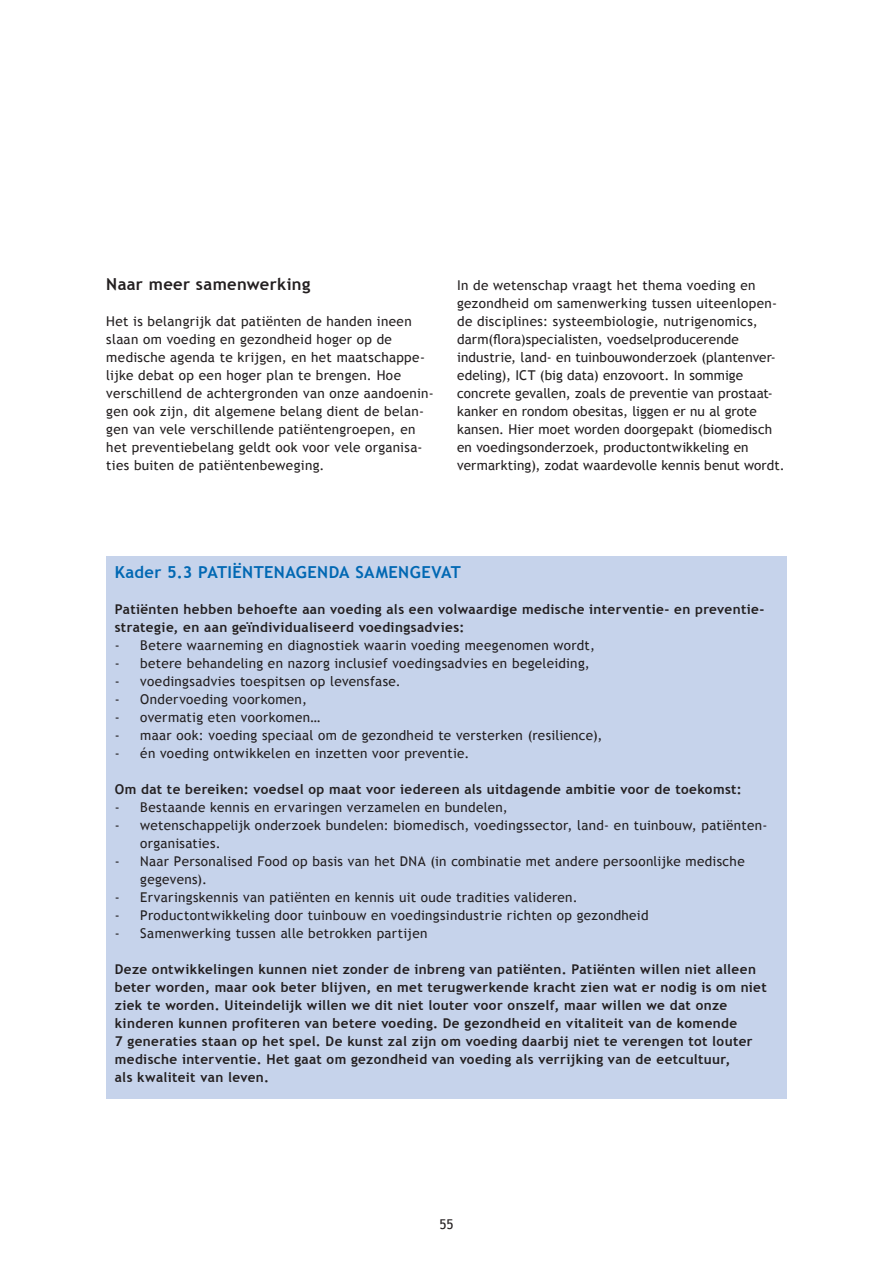
<style>
.page{position:relative;width:893px;height:1263px;background:#fff}
.page>*{position:absolute;margin:0;border:0;box-sizing:border-box;transform-origin:0 0}
.t1{font:700 16.5px "Trebuchet MS";color:#0168b3}
.t2{font:700 16.5px "Trebuchet MS";letter-spacing:.02em;color:#231f20}
.t3{font:13.5px/18px "Trebuchet MS";letter-spacing:.02em;color:#231f20}
.t4{font:700 13.5px/18px "Trebuchet MS";letter-spacing:.03em;color:#231f20}
</style>
<div class="page">
<hr style="left:0;top:0;width:1px;height:89px;background:#fccdad">
<div style="left:106px;top:556px;width:681px;height:543px;background:#c6d3eb"></div>
<p class="t2" style="left:106px;top:274px;width:206px">Naar meer samenwerking</p>
<p class="t3" style="left:106px;top:312px;width:329px">Het is belangrijk dat patiënten de handen ineen slaan om voeding en gezondheid hoger op de medische agenda te krijgen, en het maatschappe&shy;lijke debat op een hoger plan te brengen. Hoe verschillend de achtergronden van onze aandoenin&shy;gen ook zijn, dit algemene belang dient de belan&shy;gen van vele verschillende patiëntengroepen, en het preventiebelang geldt ook voor vele organisa&shy;ties buiten de patiëntenbeweging.</p>
<p class="t3" style="left:457px;top:276px;width:329px">In de wetenschap vraagt het thema voeding en gezondheid om samenwerking tussen uiteenlopen&shy;de disciplines: systeembiologie, nutrigenomics, darm(flora)specialisten, voedselproducerende industrie, land- en tuinbouwonderzoek (plantenver&shy;edeling), ICT (big data) enzovoort. In sommige concrete gevallen, zoals de preventie van prostaat&shy;kanker en rondom obesitas, liggen er nu al grote kansen. Hier moet worden doorgepakt (biomedisch en voedingsonderzoek, productontwikkeling en vermarkting), zodat waardevolle kennis benut wordt.</p>
<p class="t1" style="left:115px;top:562px;width:104px">Kader 5.3 PATIËNTENAGENDA</p>
<p class="t1" style="left:355px;top:562px;width:12px">SAMENGEVAT</p>
<p class="t4" style="left:115px;top:600px;width:651px">Patiënten hebben behoefte aan voeding als een volwaardige medische interventie- en preventie&shy;strategie, en aan geïndividualiseerd voedingsadvies:</p>
<p class="t3" style="left:115px;top:636px;width:482px">- Betere waarneming en diagnostiek waarin voeding meegenomen wordt,</p>
<p class="t3" style="left:115px;top:654px;width:476px">- betere behandeling en nazorg inclusief voedingsadvies en begeleiding,</p>
<p class="t3" style="left:115px;top:672px;width:287px">- voedingsadvies toespitsen op levensfase.</p>
<p class="t3" style="left:115px;top:690px;width:194px">- Ondervoeding voorkomen,</p>
<p class="t3" style="left:115px;top:708px;width:207px">- overmatig eten voorkomen…</p>
<p class="t3" style="left:115px;top:726px;width:489px">- maar ook: voeding speciaal om de gezondheid te versterken (resilience),</p>
<p class="t3" style="left:115px;top:744px;width:356px">- én voeding ontwikkelen en inzetten voor preventie.</p>
<p class="t4" style="left:115px;top:780px;width:628px">Om dat te bereiken: voedsel op maat voor iedereen als uitdagende ambitie voor de toekomst:</p>
<p class="t3" style="left:115px;top:798px;width:394px">- Bestaande kennis en ervaringen verzamelen en bundelen,</p>
<p class="t3" style="left:140px;top:816px;width:628px;text-indent:-26px">- wetenschappelijk onderzoek bundelen: biomedisch, voedingssector, land- en tuinbouw, patiënten&shy;organisaties.</p>
<p class="t3" style="left:140px;top:852px;width:606px;text-indent:-26px">- Naar Personalised Food op basis van het DNA (in combinatie met andere persoonlijke medische gegevens).</p>
<p class="t3" style="left:115px;top:888px;width:464px">- Ervaringskennis van patiënten en kennis uit oude tradities valideren.</p>
<p class="t3" style="left:115px;top:906px;width:535px">- Productontwikkeling door tuinbouw en voedingsindustrie richten op gezondheid</p>
<p class="t3" style="left:115px;top:924px;width:314px">- Samenwerking tussen alle betrokken partijen</p>
<p class="t4" style="left:115px;top:960px;width:653px">Deze ontwikkelingen kunnen niet zonder de inbreng van patiënten. Patiënten willen niet alleen beter worden, maar ook beter blijven, en met terugwerkende kracht zien wat er nodig is om niet ziek te worden. Uiteindelijk willen we dit niet louter voor onszelf, maar willen we dat onze kinderen kunnen profiteren van betere voeding. De gezondheid en vitaliteit van de komende<br>7 generaties staan op het spel. De kunst zal zijn om voeding daarbij niet te verengen tot louter medische interventie. Het gaat om gezondheid van voeding als verrijking van de eetcultuur,<br>als kwaliteit van leven.</p>
<p class="t3" style="left:439px;top:1215px;width:16px">55</p>
</div>
